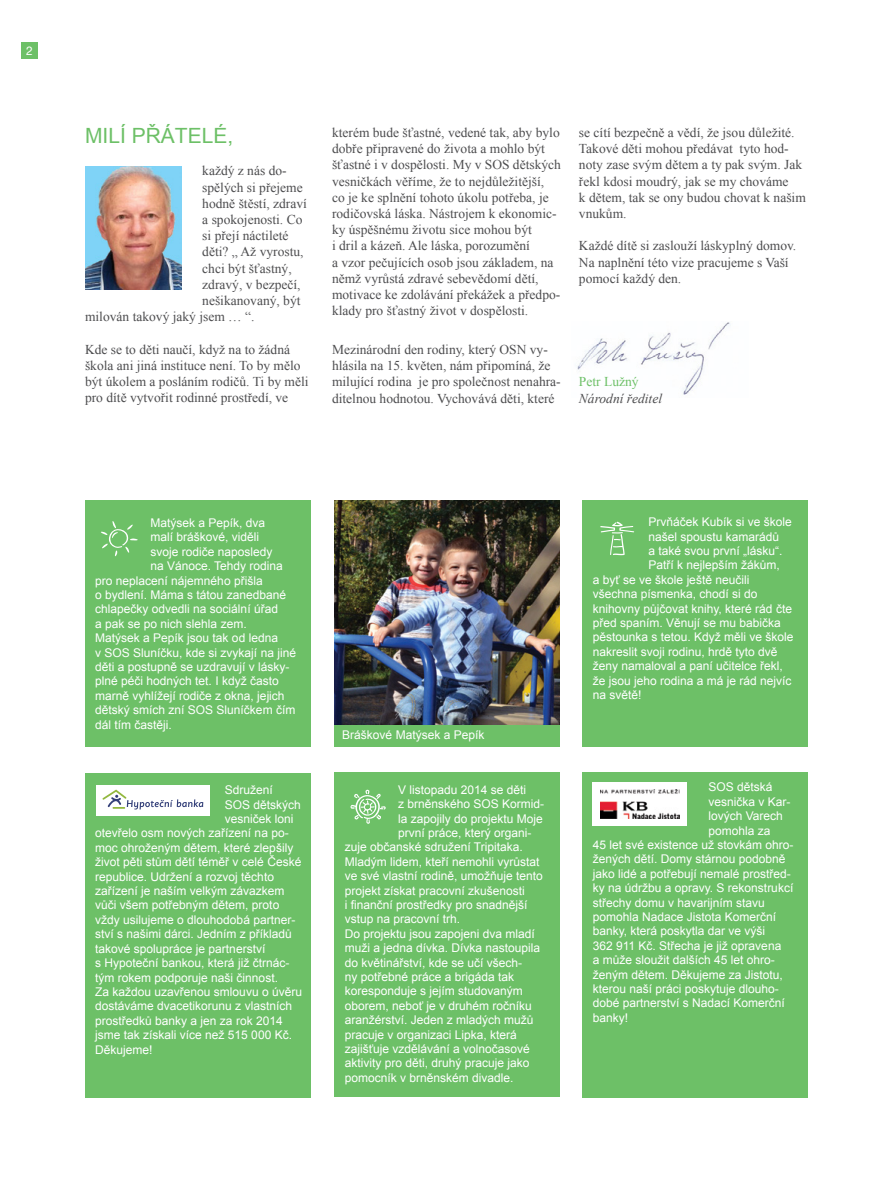
<style>
.page{position:relative;width:893px;height:1191px;background:#fff}
.page>*{position:absolute;margin:0;border:0;box-sizing:border-box;transform-origin:0 0}
.t1{font:21px "Arial";color:#6dc067}
.t2{font:13.5px/16.2px "Times New Roman";color:#4d4d4f}
.t3{font:italic 13.5px "Times New Roman";color:#4d4d4f}
.t4{font:13.5px "Times New Roman";color:#6dc067}
.t5{font:12px "Arial";color:#fff}
.t6{font:12px "Helvetica Neue CE";color:#fff}
</style>
<div class="page">
<img style="left:577px;top:322px;width:153px;height:73px">
<div style="left:85px;top:500px;width:225px;height:246px;background:#6dc067"></div>
<div style="left:85px;top:772px;width:225px;height:325px;background:#6dc067"></div>
<div style="left:21px;top:43px;width:17px;height:16px;background:#6dc067"></div>
<img style="left:85px;top:167px;width:96px;height:123px">
<svg style="left:101px;top:521px;width:37px;height:35px"></svg>
<div style="left:96px;top:784px;width:114px;height:31px;background:#fff"></div>
<svg style="left:103px;top:789px;width:100px;height:20px"></svg>
<div style="left:583px;top:500px;width:225px;height:246px;background:#6dc067"></div>
<div style="left:583px;top:772px;width:225px;height:325px;background:#6dc067"></div>
<svg style="left:600px;top:521px;width:34px;height:34px"></svg>
<div style="left:593px;top:782px;width:94px;height:44px;background:#fff"></div>
<img style="left:600px;top:789px;width:79px;height:29px">
<div style="left:334px;top:772px;width:226px;height:324px;background:#6dc067"></div>
<svg style="left:350px;top:789px;width:36px;height:35px"></svg>
<img style="left:334px;top:500px;width:226px;height:225px">
<div style="left:334px;top:725px;width:226px;height:21px;background:#6dc067"></div>
<p class="t6" style="left:26px;top:44px;width:8px">2</p>
<h1 class="t1" style="left:85px;top:122px;width:150px">Mi lí přátelé,</h1>
<p class="t2" style="left:202px;top:162px;width:86px">každý z nás do-</p>
<p class="t2" style="left:202px;top:179px;width:102px">spělých si přejeme</p>
<p class="t2" style="left:202px;top:195px;width:106px">hodně štěstí, zdraví</p>
<p class="t2" style="left:202px;top:211px;width:102px">a spokojenosti. Co</p>
<p class="t2" style="left:202px;top:227px;width:88px">si přejí náctileté</p>
<p class="t2" style="left:202px;top:243px;width:103px">děti? „ Až vyrostu,</p>
<p class="t2" style="left:202px;top:260px;width:91px">chci být šťastný,</p>
<p class="t2" style="left:202px;top:276px;width:100px">zdravý, v bezpečí,</p>
<p class="t2" style="left:202px;top:292px;width:100px">nešikanovaný, být</p>
<p class="t2" style="left:85px;top:308px;width:171px">milován takový jaký jsem … “.</p>
<p class="t2" style="left:85px;top:341px;width:225px">Kde se to děti naučí, když na to žádná škola ani jiná instituce není. To by mělo být úkolem a posláním rodičů. Ti by měli pro dítě vytvořit rodinné prostředí, ve</p>
<p class="t2" style="left:332px;top:124px;width:230px">kterém bude šťastné, vedené tak, aby bylo dobře připravené do života a mohlo být šťastné i v dospělosti. My v SOS dětských vesničkách věříme, že to nejdůležitější,<br>co je ke splnění tohoto úkolu potřeba, je rodičovská láska. Nástrojem k ekonomic&shy;ky úspěšnému životu sice mohou být<br>i dril a kázeň. Ale láska, porozumění<br>a vzor pečujících osob jsou základem, na němž vyrůstá zdravé sebevědomí dětí, motivace ke zdolávání překážek a předpo&shy;klady pro šťastný život v dospělosti.</p>
<p class="t2" style="left:332px;top:341px;width:230px">Mezinárodní den rodiny, který OSN vy&shy;hlásila na 15. květen, nám připomíná, že milující rodina je pro společnost nenahra&shy;ditelnou hodnotou. Vychovává děti, které</p>
<p class="t2" style="left:579px;top:124px;width:228px">se cítí bezpečně a vědí, že jsou důležité.<br>Takové děti mohou předávat tyto hod&shy;noty zase svým dětem a ty pak svým. Jak řekl kdosi moudrý, jak se my chováme<br>k dětem, tak se ony budou chovat k našim vnukům.</p>
<p class="t2" style="left:579px;top:237px;width:219px">Každé dítě si zaslouží láskyplný domov.<br>Na naplnění této vize pracujeme s Vaší pomocí každý den.</p>
<p class="t4" style="left:579px;top:373px;width:61px">Petr Lužný</p>
<p class="t3" style="left:579px;top:389px;width:85px">Národní ředitel</p>
<p class="t5" style="left:150px;top:515px;width:116px">Matýsek a Pepík, dva</p>
<p class="t5" style="left:150px;top:529px;width:110px">malí bráškové, viděli</p>
<p class="t5" style="left:150px;top:543px;width:124px">svoje rodiče naposledy</p>
<p class="t5" style="left:150px;top:558px;width:134px">na Vánoce. Tehdy rodina</p>
<p class="t5" style="left:95px;top:572px;width:169px">pro neplacení nájemného přišla</p>
<p class="t5" style="left:95px;top:587px;width:192px">o bydlení. Máma s tátou zanedbané</p>
<p class="t5" style="left:95px;top:601px;width:184px">chlapečky odvedli na sociální úřad</p>
<p class="t5" style="left:95px;top:615px;width:153px">a pak se po nich slehla zem.</p>
<p class="t5" style="left:95px;top:630px;width:184px">Matýsek a Pepík jsou tak od ledna</p>
<p class="t5" style="left:95px;top:644px;width:202px">v SOS Sluníčku, kde si zvykají na jiné</p>
<p class="t5" style="left:95px;top:659px;width:196px">děti a postupně se uzdravují v lásky-</p>
<p class="t5" style="left:95px;top:673px;width:185px">plné péči hodných tet. I když často</p>
<p class="t5" style="left:95px;top:687px;width:191px">marně vyhlížejí rodiče z okna, jejich</p>
<p class="t5" style="left:95px;top:702px;width:202px">dětský smích zní SOS Sluníčkem čím</p>
<p class="t5" style="left:95px;top:716px;width:78px">dál tím častěji.</p>
<p class="t5" style="left:225px;top:782px;width:50px">Sdružení</p>
<p class="t5" style="left:225px;top:796px;width:78px">SOS dětských</p>
<p class="t5" style="left:225px;top:811px;width:70px">vesniček loni</p>
<p class="t5" style="left:95px;top:825px;width:195px">otevřelo osm nových zařízení na po-</p>
<p class="t5" style="left:95px;top:839px;width:200px">moc ohroženým dětem, které zlepšily</p>
<p class="t5" style="left:95px;top:854px;width:208px">život pěti stům dětí téměř v celé České</p>
<p class="t5" style="left:95px;top:868px;width:180px">republice. Udržení a rozvoj těchto</p>
<p class="t5" style="left:95px;top:883px;width:191px">zařízení je naším velkým závazkem</p>
<p class="t5" style="left:95px;top:897px;width:186px">vůči všem potřebným dětem, proto</p>
<p class="t5" style="left:95px;top:911px;width:202px">vždy usilujeme o dlouhodobá partner-</p>
<p class="t5" style="left:95px;top:926px;width:198px">ství s našimi dárci. Jedním z příkladů</p>
<p class="t5" style="left:95px;top:940px;width:172px">takové spolupráce je partnerství</p>
<p class="t5" style="left:95px;top:955px;width:196px">s Hypoteční bankou, která již čtrnác-</p>
<p class="t5" style="left:95px;top:969px;width:184px">tým rokem podporuje naši činnost.</p>
<p class="t5" style="left:95px;top:983px;width:208px">Za každou uzavřenou smlouvu o úvěru</p>
<p class="t5" style="left:95px;top:998px;width:198px">dostáváme dvacetikorunu z vlastních</p>
<p class="t5" style="left:95px;top:1012px;width:189px">prostředků banky a jen za rok 2014</p>
<p class="t5" style="left:95px;top:1027px;width:198px">jsme tak získali více než 515 000 Kč.</p>
<p class="t5" style="left:95px;top:1041px;width:59px">Děkujeme!</p>
<p class="t5" style="left:342px;top:726px;width:144px">Bráškové Matýsek a Pepík</p>
<p class="t5" style="left:398px;top:781px;width:130px">V listopadu 2014 se děti</p>
<p class="t5" style="left:398px;top:796px;width:148px">z brněnského SOS Kormid-</p>
<p class="t5" style="left:398px;top:810px;width:146px">la zapojily do projektu Moje</p>
<p class="t5" style="left:398px;top:825px;width:135px">první práce, který organi-</p>
<p class="t5" style="left:345px;top:839px;width:180px">zuje občanské sdružení Tripitaka.</p>
<p class="t5" style="left:345px;top:853px;width:196px">Mladým lidem, kteří nemohli vyrůstat</p>
<p class="t5" style="left:345px;top:868px;width:200px">ve své vlastní rodině, umožňuje tento</p>
<p class="t5" style="left:345px;top:882px;width:182px">projekt získat pracovní zkušenosti</p>
<p class="t5" style="left:345px;top:897px;width:184px">i finanční prostředky pro snadnější</p>
<p class="t5" style="left:345px;top:911px;width:117px">vstup na pracovní trh.</p>
<p class="t5" style="left:345px;top:925px;width:192px">Do projektu jsou zapojeni dva mladí</p>
<p class="t5" style="left:345px;top:940px;width:197px">muži a jedna dívka. Dívka nastoupila</p>
<p class="t5" style="left:345px;top:954px;width:179px">do květinářství, kde se učí všech-</p>
<p class="t5" style="left:345px;top:969px;width:171px">ny potřebné práce a brigáda tak</p>
<p class="t5" style="left:345px;top:983px;width:180px">koresponduje s jejím studovaným</p>
<p class="t5" style="left:345px;top:997px;width:189px">oborem, neboť je v druhém ročníku</p>
<p class="t5" style="left:345px;top:1012px;width:190px">aranžérství. Jeden z mladých mužů</p>
<p class="t5" style="left:345px;top:1026px;width:174px">pracuje v organizaci Lipka, která</p>
<p class="t5" style="left:345px;top:1041px;width:187px">zajišťuje vzdělávání a volnočasové</p>
<p class="t5" style="left:345px;top:1055px;width:186px">aktivity pro děti, druhý pracuje jako</p>
<p class="t5" style="left:345px;top:1069px;width:170px">pomocník v brněnském divadle.</p>
<p class="t5" style="left:648px;top:514px;width:145px">Prvňáček Kubík si ve škole</p>
<p class="t5" style="left:648px;top:528px;width:132px">našel spoustu kamarádů</p>
<p class="t5" style="left:648px;top:543px;width:136px">a také svou první „lásku“.</p>
<p class="t5" style="left:648px;top:557px;width:133px">Patří k nejlepším žákům,</p>
<p class="t5" style="left:593px;top:572px;width:158px">a byť se ve škole ještě neučili</p>
<p class="t5" style="left:593px;top:586px;width:166px">všechna písmenka, chodí si do</p>
<p class="t5" style="left:593px;top:600px;width:201px">knihovny půjčovat knihy, které rád čte</p>
<p class="t5" style="left:593px;top:615px;width:190px">před spaním. Věnují se mu babička</p>
<p class="t5" style="left:593px;top:629px;width:202px">pěstounka s tetou. Když měli ve škole</p>
<p class="t5" style="left:593px;top:644px;width:186px">nakreslit svoji rodinu, hrdě tyto dvě</p>
<p class="t5" style="left:593px;top:658px;width:192px">ženy namaloval a paní učitelce řekl,</p>
<p class="t5" style="left:593px;top:672px;width:200px">že jsou jeho rodina a má je rád nejvíc</p>
<p class="t5" style="left:593px;top:687px;width:50px">na světě!</p>
<p class="t5" style="left:708px;top:779px;width:66px">SOS dětská</p>
<p class="t5" style="left:708px;top:793px;width:84px">vesnička v Kar-</p>
<p class="t5" style="left:708px;top:808px;width:76px">lových Varech</p>
<p class="t5" style="left:708px;top:822px;width:64px">pomohla za</p>
<p class="t5" style="left:593px;top:837px;width:202px">45 let své existence už stovkám ohro-</p>
<p class="t5" style="left:593px;top:851px;width:194px">žených dětí. Domy stárnou podobně</p>
<p class="t5" style="left:593px;top:865px;width:200px">jako lidé a potřebují nemalé prostřed-</p>
<p class="t5" style="left:593px;top:880px;width:202px">ky na údržbu a opravy. S rekonstrukcí</p>
<p class="t5" style="left:593px;top:894px;width:174px">střechy domu v havarijním stavu</p>
<p class="t5" style="left:593px;top:909px;width:185px">pomohla Nadace Jistota Komerční</p>
<p class="t5" style="left:593px;top:923px;width:174px">banky, která poskytla dar ve výši</p>
<p class="t5" style="left:593px;top:937px;width:190px">362 911 Kč. Střecha je již opravena</p>
<p class="t5" style="left:593px;top:952px;width:184px">a může sloužit dalších 45 let ohro-</p>
<p class="t5" style="left:593px;top:966px;width:192px">ženým dětem. Děkujeme za Jistotu,</p>
<p class="t5" style="left:593px;top:981px;width:188px">kterou naší práci poskytuje dlouho-</p>
<p class="t5" style="left:593px;top:995px;width:194px">dobé partnerství s Nadací Komerční</p>
<p class="t5" style="left:593px;top:1009px;width:37px">banky!</p>
</div>
